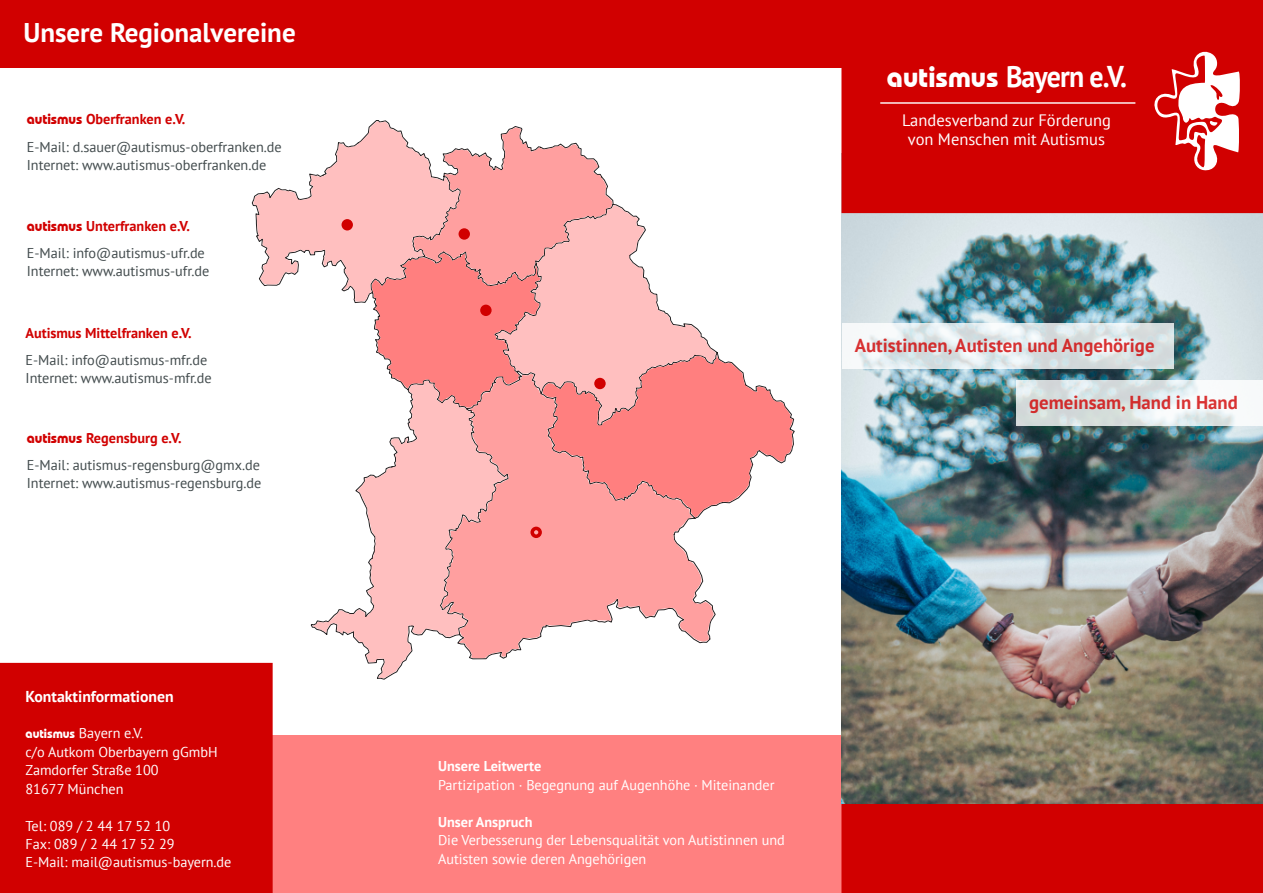
<style>
.page{position:relative;width:1263px;height:893px;background:#fff}
.page>*{position:absolute;margin:0;border:0;box-sizing:border-box;transform-origin:0 0}
.t1{font:700 30px "PT Sans";letter-spacing:-.035em;color:#fff;scale:.93 1}
.t2{font:700 27px "PT Sans";color:#fff}
.t3{font:700 18.75px "PT Sans";color:rgb(209 0 0/.8)}
.t4{font:16.5px/19.5px "PT Sans";color:#fff;text-align:center}
.t5{font:700 15.75px "PT Sans";color:#fff}
.t6{font:14.25px/27.6px "PT Sans";color:#414a4c}
.t7{font:14.25px/18.5px "PT Sans";color:#fff}
.t8{font:700 14.25px "PT Sans";color:#fff}
.t9{font:700 14.25px "PT Sans";color:#d10000}
.s1{font-family:"Bauhaus IT Cby BT";font-weight:700;color:#d10000}
.s2{font-weight:700;color:#d10000}
.s3{font-family:"Bauhaus IT Cby BT";font-weight:700;font-size:12.75px}
.s4{font-family:"Bauhaus IT Cby BT";font-size:28.5px}
</style>
<div class="page">
<div style="left:272px;top:736px;width:570px;height:157px;background:#ff8080"></div>
<div style="left:842px;top:804px;width:421px;height:89px;background:#d10000"></div>
<img style="left:842px;top:213px;width:421px;height:591px">
<div style="left:842px;top:0;width:421px;height:213px;background:#d10000"></div>
<svg style="left:1151px;top:48px;width:89px;height:124px"></svg>
<hr style="left:880px;top:102px;width:255px;height:2px;background:#fff">
<div style="left:0;top:0;width:893px;height:67px;background:#d10000"></div>
<div style="left:0;top:663px;width:272px;height:230px;background:#d10000"></div>
<svg style="left:507px;top:517px;width:207px;height:138px;fill:#ff9f9f"></svg>
<svg style="left:312px;top:517px;width:195px;height:161px"></svg>
<svg style="left:253px;top:121px;width:540px;height:396px"></svg>
<div style="left:341px;top:219px;width:12px;height:11px;background:#d10000;border-radius:50%"></div>
<div style="left:458px;top:228px;width:12px;height:12px;background:#d10000;border-radius:50%"></div>
<div style="left:480px;top:305px;width:12px;height:11px;background:#d10000;border-radius:50%"></div>
<div style="left:594px;top:378px;width:12px;height:11px;background:#d10000;border-radius:50%"></div>
<div style="left:842px;top:323px;width:332px;height:46px;background:#fff;opacity:.8"></div>
<div style="left:1016px;top:380px;width:247px;height:46px;background:#fff;opacity:.8"></div>
<div style="left:530px;top:527px;width:12px;height:11px;background:#d10000;border-radius:50%"></div>
<svg style="left:534px;top:530px;width:4px;height:4px"></svg>
<h2 class="t2" style="left:23px;top:15px;width:274px">Unsere Regionalvereine</h2>
<p class="t6" style="left:27px;top:105px;width:256px"><span class="s1">autismus</span> <span class="s2">Oberfranken e.V.<br></span>E-Mail: d.sauer@autismus-oberfranken.de</p>
<p class="t6" style="left:27px;top:151px;width:241px">Internet: www.autismus-oberfranken.de</p>
<p class="t6" style="left:27px;top:211px;width:180px"><span class="s1">autismus</span> <span class="s2">Unterfranken e.V.<br></span>E-Mail: info@autismus-ufr.de</p>
<p class="t6" style="left:27px;top:257px;width:184px">Internet: www.autismus-ufr.de</p>
<p class="t9" style="left:26px;top:323px;width:168px">Autismus Mittelfranken e.V.</p>
<p class="t6" style="left:26px;top:351px;width:188px;line-height:18px">E-Mail: info@autismus-mfr.de<br>Internet: www.autismus-mfr.de</p>
<p class="t6" style="left:27px;top:424px;width:235px;line-height:27.2px"><span class="s1">autismus</span> <span class="s2">Regensburg e.V.<br></span>E-Mail: autismus-regensburg@gmx.de</p>
<p class="t6" style="left:27px;top:469px;width:236px">Internet: www.autismus-regensburg.de</p>
<p class="t5" style="left:26px;top:685px;width:150px">Kontaktinformationen</p>
<p class="t7" style="left:26px;top:724px;width:194px"><span class="s3">autismus</span> Bayern e.V.<br>c/o Autkom Oberbayern gGmbH<br>Zamdorfer Straße 100<br>81677 München</p>
<p class="t7" style="left:26px;top:816px;width:207px">Tel: 089 / 2 44 17 52 10<br>Fax: 089 / 2 44 17 52 29<br>E-Mail: mail@autismus-bayern.de</p>
<h1 class="t1" style="left:887px;top:56px;width:259px"><span class="s4">autismus</span> Bayern e.V.</h1>
<p class="t4" style="left:902px;top:110px;width:210px">Landesverband zur Förderung von Menschen mit Autismus</p>
<h3 class="t3" style="left:855px;top:333px;width:301px">Autistinnen,Autisten und Angehörige</h3>
<h3 class="t3" style="left:1029px;top:390px;width:210px">gemeinsam, Hand in Hand</h3>
<p class="t8" style="left:438px;top:757px;width:105px">Unsere Leitwerte</p>
<p class="t7" style="left:438px;top:775px;width:338px">Partizipation · Begegnung auf Augenhöhe · Miteinander</p>
<p class="t8" style="left:438px;top:812px;width:96px">Unser Anspruch</p>
<p class="t7" style="left:438px;top:831px;width:348px">Die Verbesserung der Lebensqualität von Autistinnen und<br>Autisten sowie deren Angehörigen</p>
</div>
